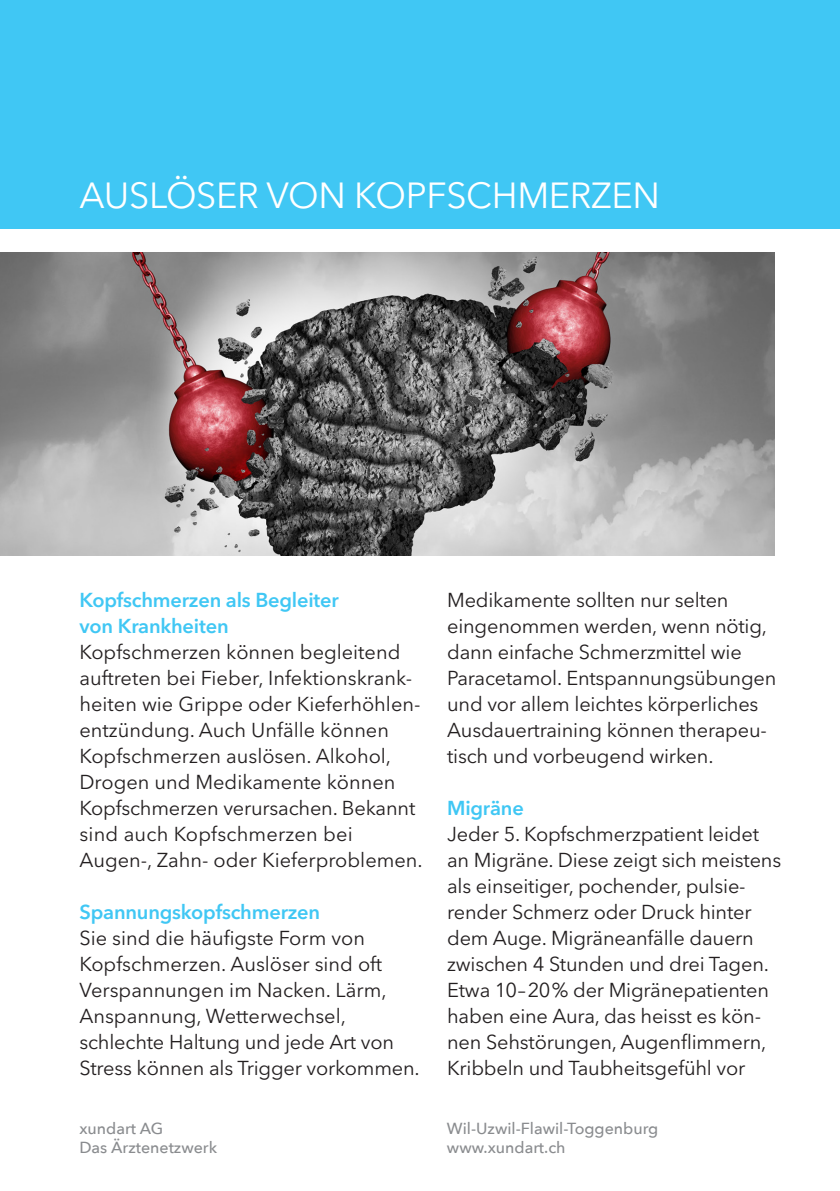
<style>
.page{position:relative;width:840px;height:1191px;background:#fff}
.page>*{position:absolute;margin:0;border:0;box-sizing:border-box;transform-origin:0 0}
.t1{font:36px "Avenir Next LT Pro";letter-spacing:-.01em;color:#fff}
.t2{font:20px/26px "Avenir Next LT Pro";letter-spacing:-.01em;color:#231f20}
.t3{font:500 16px "Avenir Next";color:#8a8c8f}
.s1{font-weight:600;color:#40c7f4}
</style>
<div class="page">
<div style="left:0;top:0;width:839px;height:229px;background:#40c7f4"></div>
<img style="left:0;top:252px;width:774px;height:304px">
<p class="t1" style="left:79px;top:174px;width:581px">AUSLÖSER VON KOPFSCHMERZEN</p>
<p class="t2" style="left:79px;top:587px;width:344px"><span class="s1">Kopfschmerzen als Begleiter<br>von Krankheiten<br></span>Kopfschmerzen können begleitend auftreten bei Fieber, Infektionskrank&shy;heiten wie Grippe oder Kieferhöhlen&shy;entzündung. Auch Unfälle können<br>Kopfschmerzen auslösen. Alkohol,<br>Drogen und Medikamente können<br>Kopfschmerzen verursachen. Bekannt sind auch Kopfschmerzen bei<br>Augen-, Zahn- oder Kieferproblemen.</p>
<p class="t2" style="left:79px;top:899px;width:341px"><span class="s1">Spannungskopfschmerzen<br></span>Sie sind die häufigste Form von<br>Kopfschmerzen. Auslöser sind oft<br>Verspannungen im Nacken. Lärm,<br>Anspannung, Wetterwechsel, schlechte Haltung und jede Art von<br>Stress können als Trigger vorkommen.</p>
<p class="t2" style="left:447px;top:587px;width:330px">Medikamente sollten nur selten eingenommen werden, wenn nötig, dann einfache Schmerzmittel wie Paracetamol. Entspannungsübungen und vor allem leichtes körperliches Ausdauertraining können therapeu&shy;tisch und vorbeugend wirken.</p>
<p class="t2" style="left:447px;top:795px;width:335px"><span class="s1">Migräne<br></span>Jeder 5. Kopfschmerzpatient leidet an Migräne. Diese zeigt sich meistens als einseitiger, pochender, pulsie&shy;render Schmerz oder Druck hinter dem Auge. Migräneanfälle dauern zwischen 4 Stunden und drei Tagen.<br>Etwa 10–20 % der Migränepatienten haben eine Aura, das heisst es kön&shy;nen Sehstörungen, Augenflimmern,<br>Kribbeln und Taubheitsgefühl vor</p>
<p class="t3" style="left:79px;top:1114px;width:85px">xundart AG</p>
<p class="t3" style="left:446px;top:1114px;width:213px">Wil-Uzwil-Flawil-Toggenburg</p>
<p class="t3" style="left:79px;top:1133px;width:139px">Das Ärztenetzwerk</p>
<p class="t3" style="left:446px;top:1133px;width:120px">www.xundart.ch</p>
</div>
